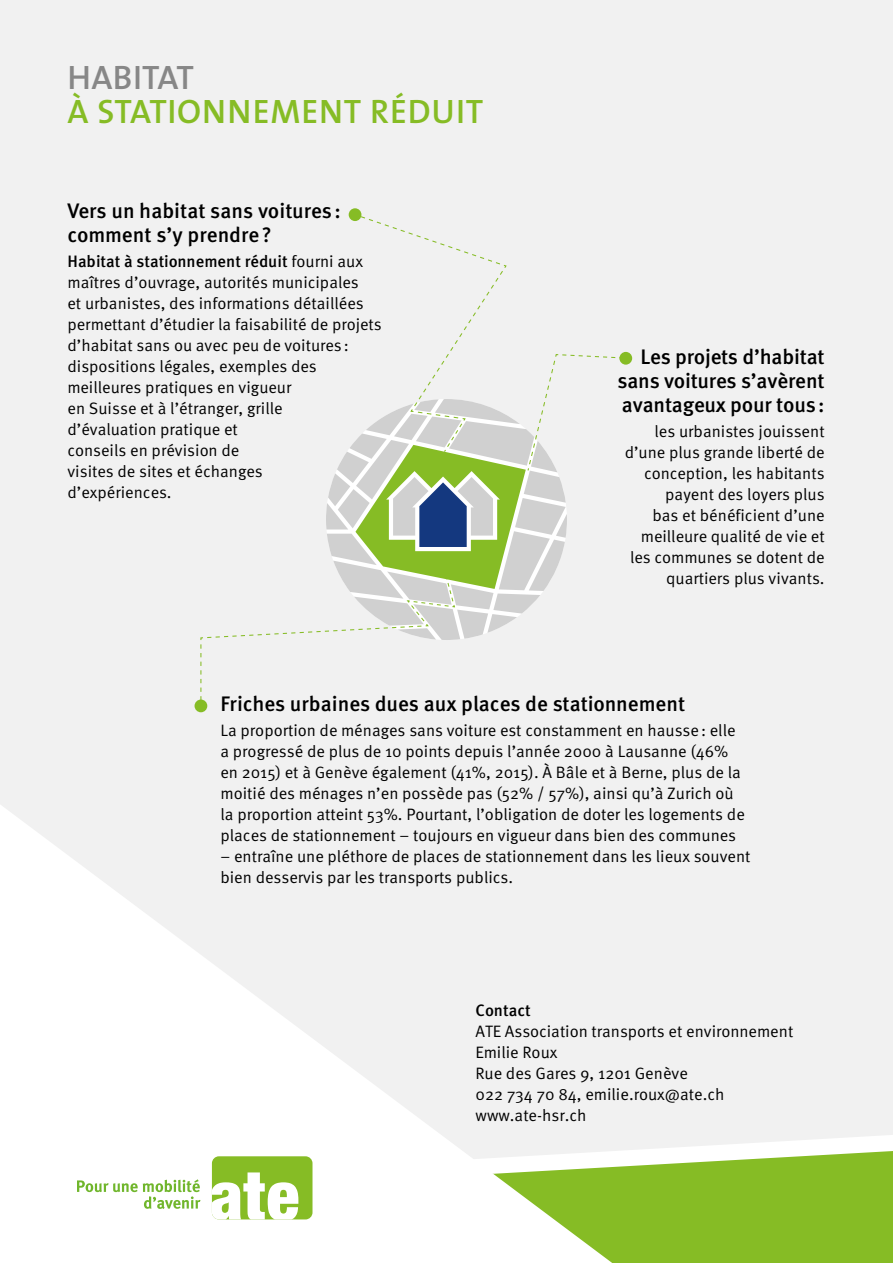
<style>
.page{position:relative;width:893px;height:1263px;background:#fff}
.page>*{position:absolute;margin:0;border:0;box-sizing:border-box;transform-origin:0 0}
.t1{font:34.05px "The Sans Semi Bold Caps";letter-spacing:.025em;color:#86bc25}
.t2{font:34.05px "The Sans Semi Bold Caps";letter-spacing:.005em;color:#878787}
.t3{font:500 21px/24px "FF Meta Pro";letter-spacing:-.01em;color:#000}
.t4{font:16.5px/21px "FF Meta Pro";color:#000}
.t5{font:500 16.5px "FF Meta Pro";color:#000}
.s1{font-weight:500}
</style>
<div class="page">
<div style="left:0;top:0;width:893px;height:1151px;background:#f1f1f1"></div>
<svg style="left:612px;top:1151px;width:281px;height:112px;background:#8ec034"></svg>
<svg style="left:0;top:804px;width:612px;height:459px;fill:#f1f1f1"></svg>
<div style="left:212px;top:1156px;width:100px;height:63px;background:#86bc25;border-radius:7px"></div>
<svg style="left:212px;top:1172px;width:86px;height:47px"></svg>
<svg style="left:77px;top:1179px;width:123px;height:30px"></svg>
<div style="left:195px;top:699px;width:12px;height:13px;background:#86bc25;border-radius:50%"></div>
<div style="left:349px;top:208px;width:12px;height:13px;background:#86bc25;border-radius:50%"></div>
<svg style="left:200px;top:213px;width:431px;height:495px"></svg>
<div style="left:619px;top:352px;width:13px;height:13px;background:#86bc25;border-radius:50%"></div>
<h1 class="t2" style="left:68px;top:49px;width:128px">HABITAT</h1>
<h1 class="t1" style="left:68px;top:83px;width:417px">À STATIONNEMENT RÉDUIT</h1>
<p class="t3" style="left:68px;top:197px;width:275px">Vers un habitat sans voitures : comment s’y prendre?</p>
<p class="t4" style="left:68px;top:250px;width:316px"><span class="s1">Habitat à stationnement réduit</span> fourni aux maîtres d’ouvrage, autorités municipales<br>et urbanistes, des informations détaillées permettant d’étudier la faisabilité de projets d’habitat sans ou avec peu de voitures : dispositions légales, exemples des meilleures pratiques en vigueur<br>en Suisse et à l’étranger, grille<br>d’évaluation pratique et<br>conseils en prévision de<br>visites de sites et échanges<br>d’expériences.</p>
<p class="t3" style="left:617px;top:343px;width:209px;text-align:justify;text-indent:23px">Les projets d’habitat sans voitures s’avèrent avantageux pour tous:</p>
<p class="t4" style="left:625px;top:420px;width:202px;text-align:right">les urbanistes jouissent d’une plus grande liberté de conception, les habitants payent des loyers plus<br>bas et bénéficient d’une meilleure qualité de vie et les communes se dotent de quartiers plus vivants.</p>
<p class="t3" style="left:220px;top:690px;width:467px">Friches urbaines dues aux places de stationnement</p>
<p class="t4" style="left:220px;top:719px;width:526px">La proportion de ménages sans voiture est constamment en hausse: elle a progressé de plus de 10 points depuis l’année 2000 à Lausanne (46% en 2015) et à Genève également (41%, 2015). À Bâle et à Berne, plus de la moitié des ménages n’en possède pas (52% / 57%), ainsi qu’à Zurich où la proportion atteint 53%. Pourtant, l’obligation de doter les logements de places de stationnement – toujours en vigueur dans bien des communes</p>
<p class="t4" style="left:220px;top:845px;width:532px">– entraîne une pléthore de places de stationnement dans les lieux souvent bien desservis par les transports publics.</p>
<p class="t5" style="left:476px;top:998px;width:57px">Contact</p>
<p class="t4" style="left:476px;top:1020px;width:319px">ATE Association transports et environnement<br>Emilie Roux<br>Rue des Gares 9, 1201 Genève<br>022 734 70 84, emilie.roux@ate.ch www.ate-hsr.ch</p>
</div>
